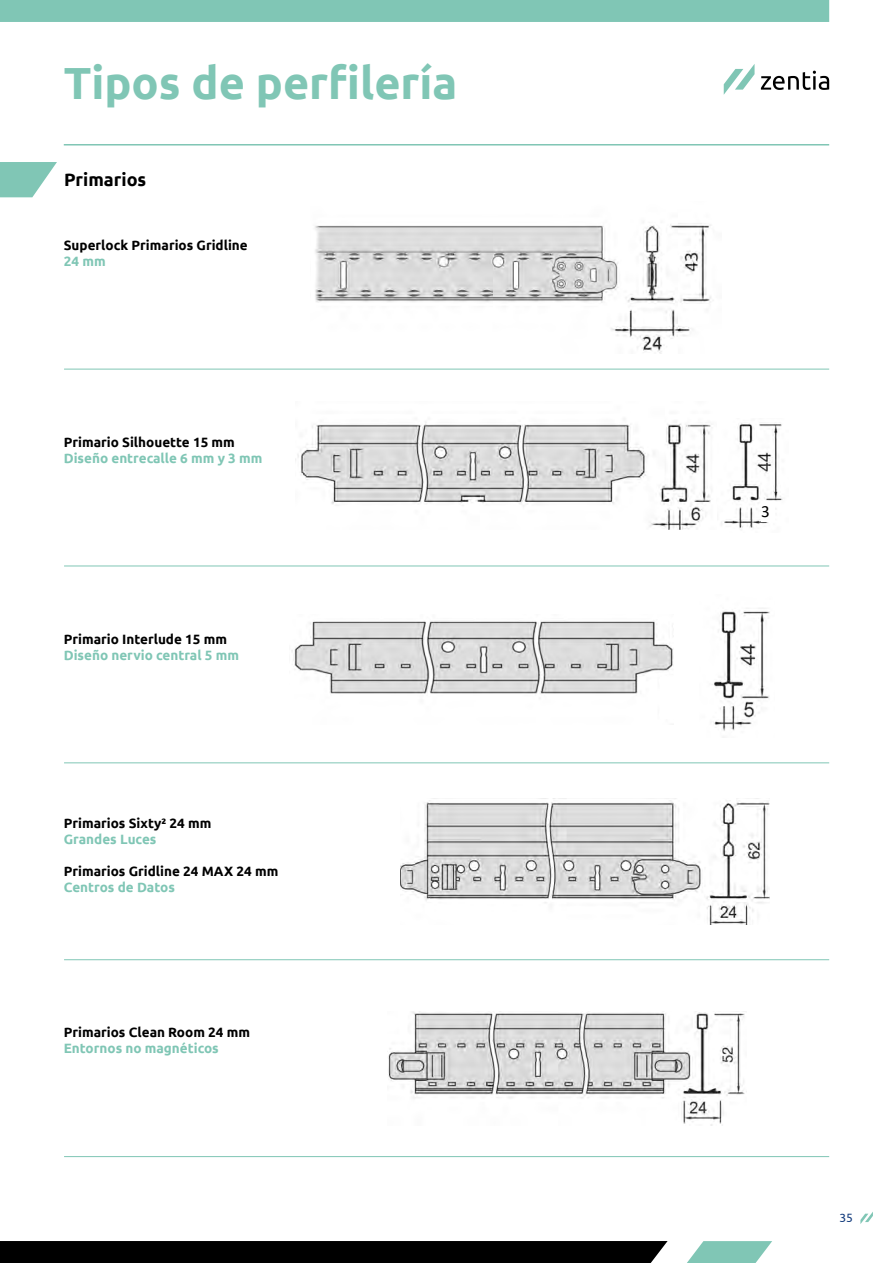
<style>
.page{position:relative;width:893px;height:1263px;background:#fff}
.page>*{position:absolute;margin:0;border:0;box-sizing:border-box;transform-origin:0 0}
.t1{font:700 45px "Ubuntu";color:#80c6b5}
.t2{font:700 18px "Ubuntu";color:#000}
.t3{font:17.1px "Calibri";color:#000}
.t4{font:700 13.5px "Ubuntu";color:#000}
.t5{font:700 13.5px "Ubuntu";color:#80c6b5}
.t6{font:12px "Ubuntu";color:#10397b}
</style>
<div class="page">
<svg style="left:761px;top:71px;width:68px;height:19px"></svg>
<svg style="left:724px;top:64px;width:30px;height:30px"></svg>
<div style="left:0;top:1241px;width:668px;height:22px;background:#000"></div>
<svg style="left:687px;top:1241px;width:85px;height:22px"></svg>
<svg style="left:860px;top:1212px;width:13px;height:12px"></svg>
<div style="left:0;top:0;width:829px;height:22px;background:#80c6b5"></div>
<svg style="left:0;top:162px;width:57px;height:35px"></svg>
<hr style="left:64px;top:144px;width:765px;height:1px;background:#80c6b5">
<img style="left:315px;top:223px;width:396px;height:130px">
<hr style="left:64px;top:369px;width:765px;height:1px;background:#80c6b5">
<hr style="left:64px;top:762px;width:765px;height:1px;background:#80c6b5">
<hr style="left:64px;top:566px;width:765px;height:1px;background:#80c6b5">
<hr style="left:64px;top:959px;width:765px;height:1px;background:#80c6b5">
<hr style="left:64px;top:1156px;width:765px;height:1px;background:#80c6b5">
<img style="left:297px;top:421px;width:414px;height:108px">
<img style="left:721px;top:423px;width:62px;height:105px">
<div style="left:761px;top:501px;width:14px;height:21px;background:#fff"></div>
<img style="left:291px;top:621px;width:382px;height:73px">
<div style="left:660px;top:677px;width:20px;height:42px;background:#fff"></div>
<img style="left:712px;top:608px;width:58px;height:123px">
<img style="left:401px;top:798px;width:368px;height:126px">
<img style="left:388px;top:1011px;width:357px;height:114px">
<h1 class="t1" style="left:64px;top:55px;width:395px">Tipos de perfilería</h1>
<h2 class="t2" style="left:64px;top:169px;width:84px">Primarios</h2>
<p class="t4" style="left:64px;top:237px;width:186px">Superlock Primarios Gridline</p>
<p class="t5" style="left:64px;top:253px;width:43px">24 mm</p>
<p class="t4" style="left:64px;top:434px;width:173px">Primario Silhouette 15 mm</p>
<p class="t5" style="left:64px;top:450px;width:200px">Diseño entrecalle 6 mm y 3 mm</p>
<p class="t4" style="left:64px;top:630px;width:165px">Primario Interlude 15 mm</p>
<p class="t5" style="left:64px;top:647px;width:177px">Diseño nervio central 5 mm</p>
<p class="t4" style="left:64px;top:814px;width:149px">Primarios Sixty² 24 mm</p>
<p class="t5" style="left:64px;top:831px;width:94px">Grandes Luces</p>
<p class="t4" style="left:64px;top:863px;width:216px">Primarios Gridline 24 MAX 24 mm</p>
<p class="t5" style="left:64px;top:879px;width:113px">Centros de Datos</p>
<p class="t4" style="left:64px;top:1024px;width:188px">Primarios Clean Room 24 mm</p>
<p class="t5" style="left:64px;top:1040px;width:157px">Entornos no magnéticos</p>
<p class="t3" style="left:761px;top:499px;width:10px">3</p>
<p class="t6" style="left:839px;top:1210px;width:15px">35</p>
</div>
